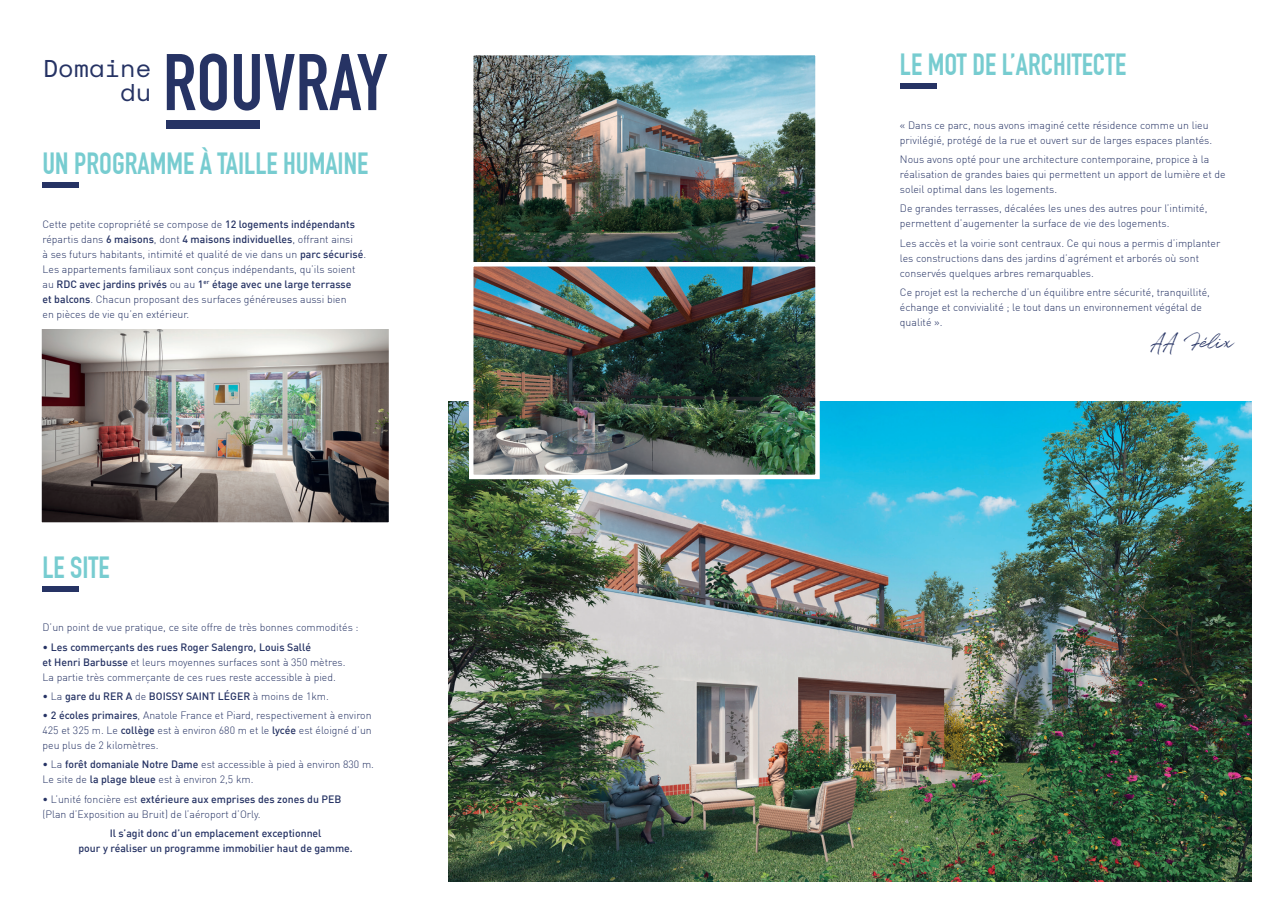
<style>
.page{position:relative;width:1276px;height:906px;background:#fff}
.page>*{position:absolute;margin:0;border:0;box-sizing:border-box;transform-origin:0 0}
.t1{font:700 78.75px "DIN Condensed";color:#263364}
.t2{font:700 30px "DIN Condensed";color:#77ccd0}
.t3{font:24.75px/24.5px "Sk Modernist Mono";color:#263364;text-align:right}
.t4{font:21px "Quentin";color:#263364}
.t5{font:300 10.5px/15px "DIN";color:#263364}
.t6{font:500 10.5px/15px "DIN";color:#263364;text-align:center}
.s1{font-weight:500}
.s2{font-weight:300}
</style>
<div class="page">
<div style="left:167px;top:120px;width:93px;height:8px;background:#263364"></div>
<img style="left:448px;top:401px;width:803px;height:480px">
<div style="left:43px;top:585px;width:36px;height:6px;background:#263364"></div>
<div style="left:900px;top:83px;width:36px;height:6px;background:#263364"></div>
<img style="left:42px;top:329px;width:346px;height:193px">
<div style="left:37px;top:324px;width:356px;height:203px;border:4px solid #fff"></div>
<div style="left:43px;top:182px;width:36px;height:5px;background:#263364"></div>
<img style="left:474px;top:56px;width:341px;height:206px">
<div style="left:469px;top:51px;width:351px;height:217px;border:4px solid #fff"></div>
<img style="left:474px;top:267px;width:341px;height:207px">
<div style="left:469px;top:262px;width:351px;height:217px;border:4px solid #fff"></div>
<h3 class="t3" style="left:43px;top:56px;width:110px">Domaine du</h3>
<h1 class="t1" style="left:163px;top:36px;width:226px">ROUVRAY</h1>
<h2 class="t2" style="left:43px;top:146px;width:327px">UN PROGRAMME À TAILLE HUMAINE</h2>
<p class="t5" style="left:43px;top:216px;width:325px">Cette petite copropriété se compose de <span class="s1">12 logements indépendants </span>répartis dans <span class="s1">6 maisons</span>, dont <span class="s1">4 maisons individuelles</span>, offrant ainsi<br>à ses futurs habitants, intimité et qualité de vie dans un <span class="s1">parc sécurisé</span>.<br>Les appartements familiaux sont conçus indépendants, qu’ils soient au <span class="s1">RDC avec jardins privés</span> ou au <span class="s1">1</span><sup>er</sup> <span class="s1">étage avec une large terrasse<br>et balcons</span>. Chacun proposant des surfaces généreuses aussi bien<br>en pièces de vie qu’en extérieur.</p>
<h2 class="t2" style="left:43px;top:550px;width:69px">LE SITE</h2>
<p class="t5" style="left:43px;top:620px;width:317px">D’un point de vue pratique, ce site offre de très bonnes commodités :</p>
<p class="t5" style="left:43px;top:639px;width:304px">• <span class="s1">Les commerçants des rues Roger Salengro, Louis Sallé<br>et Henri Barbusse</span> et leurs moyennes surfaces sont à 350 mètres.<br>La partie très commerçante de ces rues reste accessible à pied.</p>
<p class="t6" style="left:43px;top:688px;width:288px"><span class="s2">• La</span> gare du RER A <span class="s2">de</span> BOISSY SAINT LÉGER <span class="s2">à moins de 1km.</span></p>
<p class="t5" style="left:43px;top:708px;width:331px;text-align:justify">• <span class="s1">2 écoles primaires</span>, Anatole France et Piard, respectivement à environ 425 et 325 m. Le <span class="s1">collège</span> est à environ 680 m et le <span class="s1">lycée</span> est éloigné d’un peu plus de 2 kilomètres.</p>
<p class="t5" style="left:43px;top:757px;width:333px">• La <span class="s1">forêt domaniale Notre Dame</span> est accessible à pied à environ 830 m.<br>Le site de <span class="s1">la plage bleue</span> est à environ 2,5 km.</p>
<p class="t5" style="left:43px;top:791px;width:300px">• L’unité foncière est <span class="s1">extérieure aux emprises des zones du PEB </span>(Plan d’Exposition au Bruit) de l’aéroport d’Orly.</p>
<p class="t6" style="left:78px;top:825px;width:276px">Il s’agit donc d’un emplacement exceptionnel<br>pour y réaliser un programme immobilier haut de gamme.</p>
<h2 class="t2" style="left:900px;top:47px;width:228px">LE MOT DE L’ARCHITECTE</h2>
<p class="t5" style="left:900px;top:117px;width:314px">« Dans ce parc, nous avons imaginé cette résidence comme un lieu privilégié, protégé de la rue et ouvert sur de larges espaces plantés.</p>
<p class="t5" style="left:900px;top:152px;width:327px">Nous avons opté pour une architecture contemporaine, propice à la réalisation de grandes baies qui permettent un apport de lumière et de soleil optimal dans les logements.</p>
<p class="t5" style="left:900px;top:201px;width:309px">De grandes terrasses, décalées les unes des autres pour l’intimité, permettent d’augementer la surface de vie des logements.</p>
<p class="t5" style="left:900px;top:235px;width:322px">Les accès et la voirie sont centraux. Ce qui nous a permis d’implanter les constructions dans des jardins d’agrément et arborés où sont conservés quelques arbres remarquables.</p>
<p class="t5" style="left:900px;top:285px;width:311px">Ce projet est la recherche d’un équilibre entre sécurité, tranquillité, échange et convivialité ; le tout dans un environnement végétal de qualité ».</p>
<h3 class="t4" style="left:1151px;top:328px;width:84px">AA Félix</h3>
</div>
